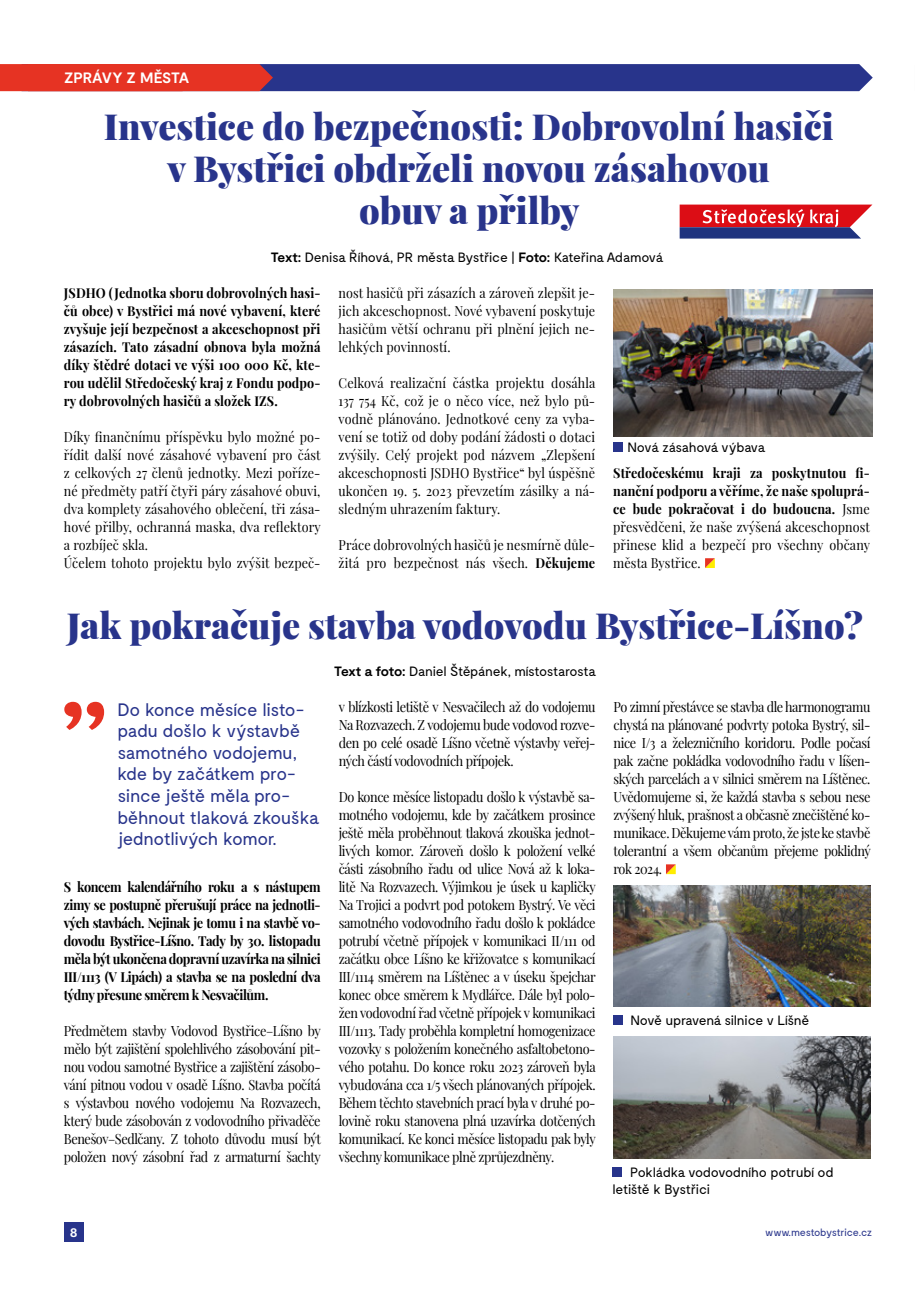
<style>
.page{position:relative;width:915px;height:1306px;background:#fff}
.page>*{position:absolute;margin:0;border:0;box-sizing:border-box;transform-origin:0 0}
.t1{font:900 36px/42px "Playfair Display";color:#28348b;text-align:center}
.t2{font:18px/21.6px "Moderat";letter-spacing:-.025em;color:#28348b}
.t3{font:700 15px "Moderat";letter-spacing:-.015em;color:#fff}
.t4{font:13.8px/18px "Playfair Display";letter-spacing:-.03em;color:#000;text-align:justify;scale:.92 1}
.t5{font:700 13.8px/18px "Playfair Display";letter-spacing:-.03em;color:#000;text-align:justify;scale:.92 1}
.t6{font:13.65px/18px "Playfair Display";letter-spacing:.01em;color:#000;scale:.92 1}
.t7{font:700 13.65px/18px "Playfair Display";letter-spacing:.01em;color:#000;text-align:justify;scale:.92 1}
.t8{font:13.5px/16.2px "Moderat";letter-spacing:-.03em;color:#000}
.t9{font:700 13.5px "Moderat";color:#fff}
.t10{font:10.5px "Moderat";letter-spacing:-.03em;color:#28348b}
.s1{font-weight:700}
.s2{font-weight:400}
</style>
<div class="page">
<div style="left:64px;top:1222px;width:19px;height:20px;background:#28348b"></div>
<svg style="left:0;top:64px;width:872px;height:27px;background:#63356c"></svg>
<svg style="left:705px;top:558px;width:9px;height:10px"></svg>
<img style="left:613px;top:289px;width:259px;height:148px">
<div style="left:613px;top:442px;width:10px;height:10px;background:#28348b"></div>
<svg style="left:666px;top:864px;width:9px;height:10px"></svg>
<div style="left:674px;top:201px;width:198px;height:41px;background:linear-gradient(to right,#fff,#fff)"></div>
<svg style="left:679px;top:204px;width:193px;height:34px;background:#ac455f"></svg>
<svg style="left:64px;top:701px;width:40px;height:29px"></svg>
<img style="left:613px;top:885px;width:256px;height:121px">
<img style="left:613px;top:1036px;width:257px;height:122px">
<div style="left:612px;top:1015px;width:10px;height:9px;background:#28348b"></div>
<div style="left:612px;top:1167px;width:10px;height:10px;background:#28348b"></div>
<p class="t3" style="left:64px;top:69px;width:127px">ZPRÁVY Z MĚSTA</p>
<h1 class="t1" style="left:104px;top:102px;width:731px">Investice do bezpečnosti: Dobrovolní hasiči v Bystřici obdrželi novou zásahovou<br>obuv a přilby</h1>
<p class="t8" style="left:271px;top:249px;width:394px"><span class="s1">Text:</span> Denisa Říhová, PR města Bystřice | <span class="s1">Foto:</span> Kateřina Adamová</p>
<p class="t7" style="left:64px;top:282px;width:280px">JSDHO ( Jednotka sboru dobrovolných hasi&shy;čů obce) v Bystřici má nové vybavení, které zvyšuje její bezpečnost a akceschopnost při zásazích. Tato zásadní obnova byla možná díky štědré dotaci ve výši 100 000 Kč, kte&shy;rou udělil Středočeský kraj z Fondu podpo&shy;ry dobrovolných hasičů a složek IZS.</p>
<p class="t6" style="left:64px;top:427px;width:281px">Díky finančnímu příspěvku bylo možné po&shy;řídit další nové zásahové vybavení pro část z celkových 27 členů jednotky. Mezi poříze&shy;né předměty patří čtyři páry zásahové obuvi, dva komplety zásahového oblečení, tři zása&shy;hové přilby, ochranná maska, dva reflektory a rozbíječ skla.<br>Účelem tohoto projektu bylo zvýšit bezpeč-</p>
<p class="t6" style="left:338px;top:283px;width:280px;text-align:justify">nost hasičů při zásazích a zároveň zlepšit je&shy;jich akceschopnost. Nové vybavení poskytuje hasičům větší ochranu při plnění jejich ne&shy;lehkých povinností.</p>
<p class="t6" style="left:338px;top:373px;width:280px;text-align:justify">Celková realizační částka projektu dosáhla 137 754 Kč, což je o něco více, než bylo pů&shy;vodně plánováno. Jednotkové ceny za vyba&shy;vení se totiž od doby podání žádosti o dotaci zvýšily. Celý projekt pod názvem „Zlepšení akceschopnosti JSDHO Bystřice“ byl úspěšně ukončen 19. 5. 2023 převzetím zásilky a ná&shy;sledným uhrazením faktury.</p>
<p class="t6" style="left:338px;top:534px;width:280px">Práce dobrovolných hasičů je nesmírně důle&shy;žitá pro bezpečnost nás všech. <span class="s1">Děkujeme</span></p>
<p class="t8" style="left:627px;top:440px;width:139px">Nová zásahová výbava</p>
<p class="t7" style="left:613px;top:462px;width:281px">Středočeskému kraji za poskytnutou fi&shy;nanční podporu a věříme, že naše spoluprá&shy;ce bude pokračovat i do budoucna. <span class="s2">Jsme přesvědčeni, že naše zvýšená akceschopnost přinese klid a bezpečí pro všechny občany města Bystřice.</span></p>
<h1 class="t1" style="left:67px;top:601px;width:797px">Jak pokračuje stavba vodovodu Bystřice-Líšno?</h1>
<h2 class="t2" style="left:117px;top:699px;width:203px">Do konce měsíce listo&shy;padu došlo k výstavbě samotného vodojemu, kde by začátkem pro&shy;since ještě měla pro&shy;běhnout tlaková zkouška jednotlivých komor.</h2>
<p class="t5" style="left:64px;top:876px;width:281px">S koncem kalendářního roku a s nástupem zimy se postupně přerušují práce na jednotli&shy;vých stavbách. Nejinak je tomu i na stavbě vo&shy;dovodu Bystřice-Líšno. Tady by 30. listopadu měla být ukončena dopravní uzavírka na silnici III/1113 (V Lipách) a stavba se na poslední dva týdny přesune směrem k Nesvačilům.</p>
<p class="t4" style="left:64px;top:1020px;width:281px">Předmětem stavby Vodovod Bystřice–Líšno by mělo být zajištění spolehlivého zásobování pit&shy;nou vodou samotné Bystřice a zajištění zásobo&shy;vání pitnou vodou v osadě Líšno. Stavba počítá s výstavbou nového vodojemu Na Rozvazech, který bude zásobován z vodovodního přivaděče Benešov–Sedlčany. Z tohoto důvodu musí být položen nový zásobní řad z armaturní šachty</p>
<p class="t8" style="left:334px;top:663px;width:263px"><span class="s1">Text a foto:</span> Daniel Štěpánek, místostarosta</p>
<p class="t4" style="left:338px;top:696px;width:280px">v blízkosti letiště v Nesvačilech až do vodojemu Na Rozvazech. Z vodojemu bude vodovod rozve&shy;den po celé osadě Líšno včetně výstavby veřej&shy;ných částí vodovodních přípojek.</p>
<p class="t4" style="left:338px;top:786px;width:281px">Do konce měsíce listopadu došlo k výstavbě sa&shy;motného vodojemu, kde by začátkem prosince ještě měla proběhnout tlaková zkouška jednot&shy;livých komor. Zároveň došlo k položení velké části zásobního řadu od ulice Nová až k loka&shy;litě Na Rozvazech. Výjimkou je úsek u kapličky Na Trojici a podvrt pod potokem Bystrý. Ve věci samotného vodovodního řadu došlo k pokládce potrubí včetně přípojek v komunikaci II/111 od začátku obce Líšno ke křižovatce s komunikací III/1114 směrem na Líštěnec a v úseku špejchar konec obce směrem k Mydlářce. Dále byl polo&shy;žen vodovodní řad včetně přípojek v komunikaci III/1113. Tady proběhla kompletní homogenizace vozovky s položením konečného asfaltobetono&shy;vého potahu. Do konce roku 2023 zároveň byla vybudována cca 1/5 všech plánovaných přípojek.<br>Během těchto stavebních prací byla v druhé po&shy;lovině roku stanovena plná uzavírka dotčených komunikací. Ke konci měsíce listopadu pak byly všechny komunikace plně zprůjezdněny.</p>
<p class="t4" style="left:613px;top:696px;width:281px">Po zimní přestávce se stavba dle harmonogramu chystá na plánované podvrty potoka Bystrý, sil&shy;nice I/3 a železničního koridoru. Podle počasí pak začne pokládka vodovodního řadu v líšen&shy;ských parcelách a v silnici směrem na Líštěnec.<br>Uvědomujeme si, že každá stavba s sebou nese zvýšený hluk, prašnost a občasně znečištěné ko&shy;munikace. Děkujeme vám proto, že jste ke stavbě tolerantní a všem občanům přejeme poklidný rok 2024.</p>
<p class="t8" style="left:630px;top:1012px;width:180px">Nově upravená silnice v Líšně</p>
<p class="t8" style="left:612px;top:1164px;width:222px;text-indent:18px">Pokládka vodovodního potrubí od letiště k Bystřici</p>
<p class="t9" style="left:70px;top:1224px;width:9px">8</p>
<p class="t10" style="left:765px;top:1226px;width:109px">www.mestobystrice.cz</p>
</div>
